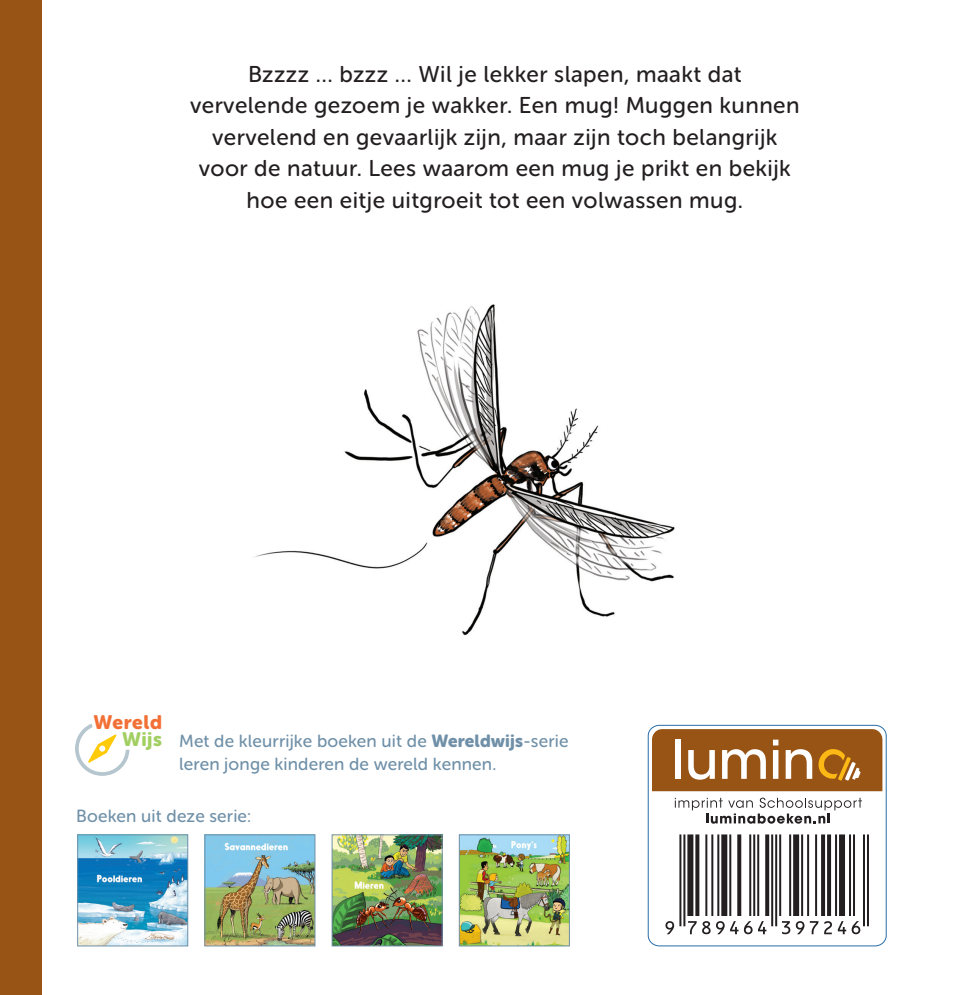
<style>
.page{position:relative;width:969px;height:995px;background:#fff}
.page>*{position:absolute;margin:0;border:0;box-sizing:border-box;transform-origin:0 0}
.t1{font:22.75px/31.5px "Museo Sans Rounded 500";letter-spacing:.02em;color:#231f20;text-align:center}
.t2{font:19.43px "Museo Sans Rounded 900";letter-spacing:.035em;color:#f27036}
.t3{font:19.43px "Museo Sans Rounded 900";color:#a2cf62}
.t4{font:17.5px/22.8px "Museo Sans Rounded 500";letter-spacing:.01em;color:#6f90a8}
.s1{font-family:"Museo Sans Rounded 900"}
</style>
<div class="page">
<div style="left:0;top:0;width:41px;height:995px;background:#985415"></div>
<img style="left:254px;top:304px;width:421px;height:332px">
<div style="left:648px;top:725px;width:238px;height:221px;border:1px solid #286da8;border-radius:11px"></div>
<svg style="left:652px;top:729px;width:230px;height:62px;background:#a96e35"></svg>
<svg style="left:674px;top:797px;width:188px;height:26px"></svg>
<svg style="left:75px;top:723px;width:54px;height:53px"></svg>
<svg style="left:665px;top:834px;width:203px;height:100px"></svg>
<img style="left:79px;top:836px;width:107px;height:108px">
<div style="left:77px;top:834px;width:111px;height:112px;border:1px solid #6f90a8"></div>
<img style="left:333px;top:836px;width:107px;height:108px">
<div style="left:331px;top:834px;width:111px;height:112px;border:1px solid #6f90a8"></div>
<img style="left:206px;top:836px;width:107px;height:108px">
<div style="left:204px;top:834px;width:111px;height:112px;border:1px solid #6f90a8"></div>
<img style="left:461px;top:836px;width:106px;height:108px">
<div style="left:459px;top:834px;width:110px;height:112px;border:1px solid #6f90a8"></div>
<p class="t1" style="left:190px;top:58px;width:611px">Bzzzz … bzzz … Wil je lekker slapen, maakt dat vervelende gezoem je wakker. Een mug! Muggen kunnen vervelend en gevaarlijk zijn, maar zijn toch belangrijk voor de natuur. Lees waarom een mug je prikt en bekijk hoe een eitje uitgroeit tot een volwassen mug.</p>
<p class="t2" style="left:93px;top:711px;width:70px">Wereld</p>
<p class="t3" style="left:122px;top:728px;width:41px">Wijs</p>
<p class="t4" style="left:179px;top:730px;width:390px">Met de kleurrijke boeken uit de <span class="s1">Wereldwijs</span>-serie leren jonge kinderen de wereld kennen.</p>
<p class="t4" style="left:76px;top:804px;width:176px">Boeken uit deze serie:</p>
</div>
